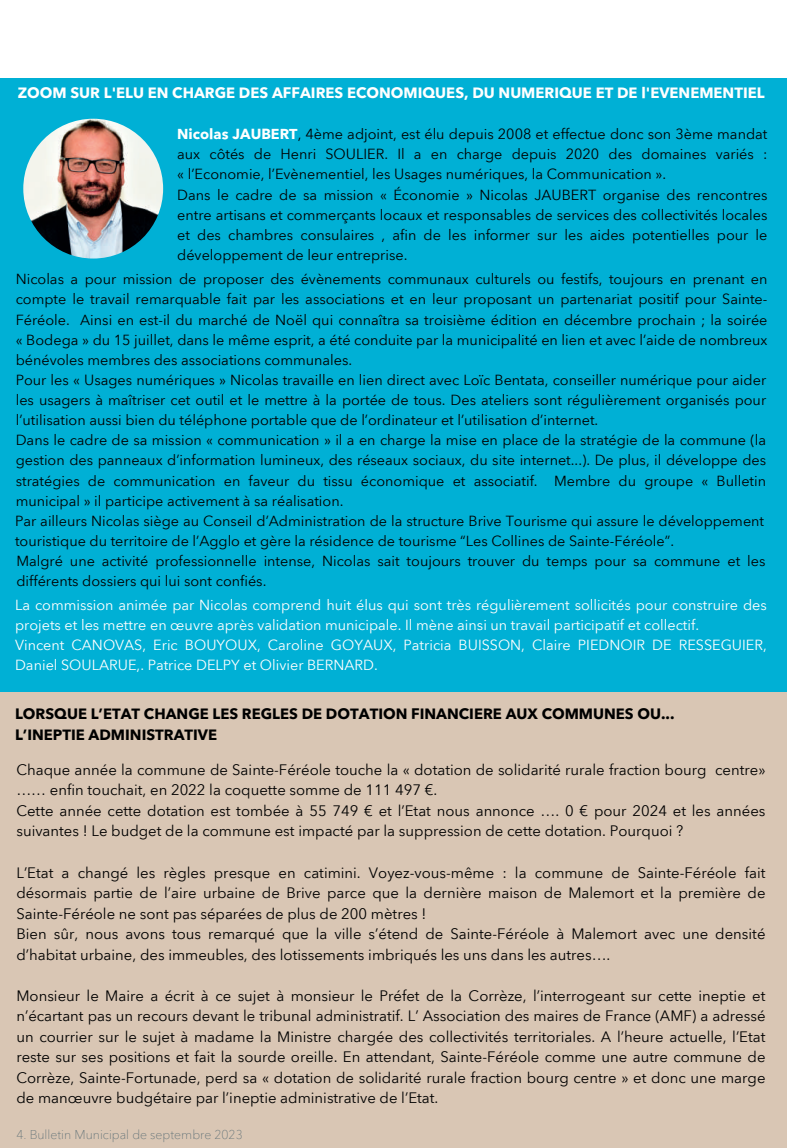
<style>
.page{position:relative;width:787px;height:1148px;background:#fff}
.page>*{position:absolute;margin:0;border:0;box-sizing:border-box;transform-origin:0 0}
.t1{font:14.85px/20.5px "Avenir Next Thai Modern";color:#000}
.t2{font:700 14.85px/20.5px "Avenir Next Thai Modern";color:#000}
.t3{font:700 14.85px "Avenir Next Thai Modern";color:#fff}
.t4{font:14.4px/20.1px "Avenir Next Thai Modern";color:#000}
.t5{font:14.4px/20.1px "Avenir Next Thai Modern";color:#fff}
.t6{font:100 12.45px "Avenir Next Thai Modern";color:#5a6d74}
.s1{font-weight:700;color:#fff}
</style>
<div class="page">
<div style="left:0;top:79px;width:786px;height:614px;background:#00b0d5"></div>
<img style="left:23px;top:119px;width:140px;height:139px;border-radius:50%">
<div style="left:0;top:692px;width:786px;height:455px;background:#d9c6b4"></div>
<p class="t3" style="left:18px;top:81px;width:748px">ZOOM SUR L'ELU EN CHARGE DES AFFAIRES ECONOMIQUES, DU NUMERIQUE ET DE l'EVENEMENTIEL</p>
<p class="t4" style="left:177px;top:123px;width:591px"><span class="s1">Nicolas JAUBERT</span>, 4ème adjoint, est élu depuis 2008 et effectue donc son 3ème mandat aux côtés de Henri SOULIER. Il a en charge depuis 2020 des domaines variés : « l’Economie, l’Evènementiel, les Usages numériques, la Communication ».<br>Dans le cadre de sa mission « Économie » Nicolas JAUBERT organise des rencontres entre artisans et commerçants locaux et responsables de services des collectivités locales et des chambres consulaires , afin de les informer sur les aides potentielles pour le développement de leur entreprise.</p>
<p class="t4" style="left:16px;top:268px;width:753px;text-align:justify">Nicolas a pour mission de proposer des évènements communaux culturels ou festifs, toujours en prenant en compte le travail remarquable fait par les associations et en leur proposant un partenariat positif pour Sainte-Féréole. Ainsi en est-il du marché de Noël qui connaîtra sa troisième édition en décembre prochain ; la soirée « Bodega » du 15 juillet, dans le même esprit, a été conduite par la municipalité en lien et avec l’aide de nombreux bénévoles membres des associations communales.</p>
<p class="t4" style="left:16px;top:369px;width:751px">Pour les « Usages numériques » Nicolas travaille en lien direct avec Loïc Bentata, conseiller numérique pour aider les usagers à maîtriser cet outil et le mettre à la portée de tous. Des ateliers sont régulièrement organisés pour l’utilisation aussi bien du téléphone portable que de l’ordinateur et l’utilisation d’internet.<br>Dans le cadre de sa mission « communication » il a en charge la mise en place de la stratégie de la commune (la gestion des panneaux d’information lumineux, des réseaux sociaux, du site internet...). De plus, il développe des stratégies de communication en faveur du tissu économique et associatif. Membre du groupe « Bulletin municipal » il participe activement à sa réalisation.</p>
<p class="t4" style="left:15px;top:510px;width:750px">Par ailleurs Nicolas siège au Conseil d’Administration de la structure Brive Tourisme qui assure le développement touristique du territoire de l’Agglo et gère la résidence de tourisme “Les Collines de Sainte-Féréole”.</p>
<p class="t4" style="left:16px;top:550px;width:750px">Malgré une activité professionnelle intense, Nicolas sait toujours trouver du temps pour sa commune et les différents dossiers qui lui sont confiés.</p>
<p class="t5" style="left:15px;top:594px;width:753px">La commission animée par Nicolas comprend huit élus qui sont très régulièrement sollicités pour construire des projets et les mettre en œuvre après validation municipale. Il mène ainsi un travail participatif et collectif.<br>Vincent CANOVAS, Eric BOUYOUX, Caroline GOYAUX, Patricia BUISSON, Claire PIEDNOIR DE RESSEGUIER, Daniel SOULARUE,. Patrice DELPY et Olivier BERNARD.</p>
<p class="t2" style="left:15px;top:703px;width:660px">LORSQUE L’ETAT CHANGE LES REGLES DE DOTATION FINANCIERE AUX COMMUNES OU...<br>L’INEPTIE ADMINISTRATIVE</p>
<p class="t1" style="left:16px;top:758px;width:750px">Chaque année la commune de Sainte-Féréole touche la « dotation de solidarité rurale fraction bourg centre» …… enfin touchait, en 2022 la coquette somme de 111 497 €.<br>Cette année cette dotation est tombée à 55 749 € et l’Etat nous annonce …. 0 € pour 2024 et les années suivantes ! Le budget de la commune est impacté par la suppression de cette dotation. Pourquoi ?</p>
<p class="t1" style="left:16px;top:861px;width:750px">L’Etat a changé les règles presque en catimini. Voyez-vous-même : la commune de Sainte-Féréole fait désormais partie de l’aire urbaine de Brive parce que la dernière maison de Malemort et la première de Sainte-Féréole ne sont pas séparées de plus de 200 mètres !<br>Bien sûr, nous avons tous remarqué que la ville s’étend de Sainte-Féréole à Malemort avec une densité d’habitat urbaine, des immeubles, des lotissements imbriqués les uns dans les autres….</p>
<p class="t1" style="left:16px;top:984px;width:750px;text-align:justify">Monsieur le Maire a écrit à ce sujet à monsieur le Préfet de la Corrèze, l’interrogeant sur cette ineptie et n’écartant pas un recours devant le tribunal administratif. L’ Association des maires de France (AMF) a adressé un courrier sur le sujet à madame la Ministre chargée des collectivités territoriales. A l’heure actuelle, l’Etat reste sur ses positions et fait la sourde oreille. En attendant, Sainte-Féréole comme une autre commune de Corrèze, Sainte-Fortunade, perd sa « dotation de solidarité rurale fraction bourg centre » et donc une marge de manœuvre budgétaire par l’ineptie administrative de l’Etat.</p>
<p class="t6" style="left:16px;top:1125px;width:228px">4. Bulletin Municipal de septembre 2023</p>
</div>
